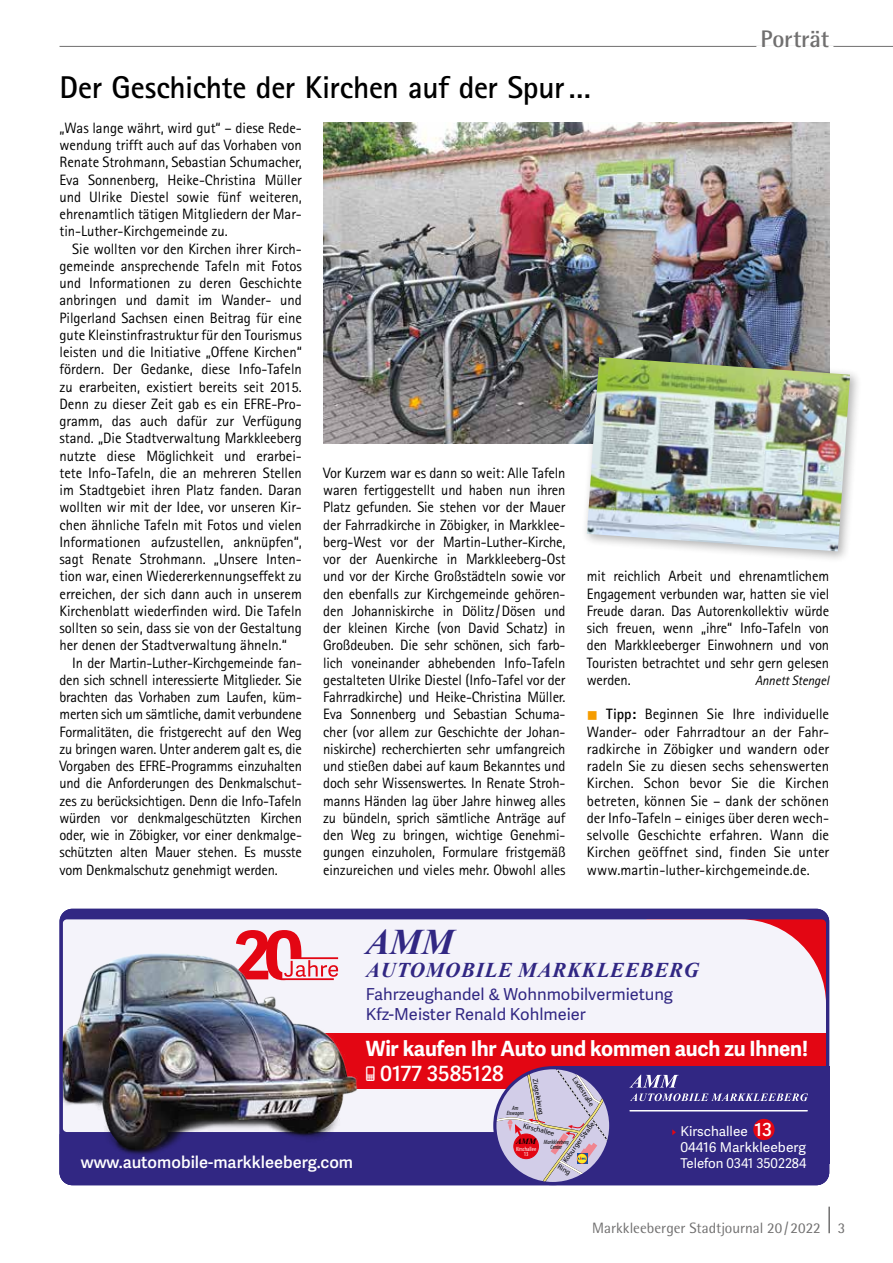
<style>
.page{position:relative;width:893px;height:1263px;background:#fff}
.page>*{position:absolute;margin:0;border:0;box-sizing:border-box;transform-origin:0 0}
.t1{font:italic 700 36px "Times New Roman";color:#312783}
.t2{font:700 31.5px "Rotis Sans Serif";letter-spacing:-.01em;color:#000}
.t3{font:700 24px "Rotis Semi Sans";letter-spacing:-.01em;color:#706f6f}
.t4{font:700 21px "Adelle Sans";letter-spacing:-.01em;color:#fff}
.t5{font:italic 700 21px "Times New Roman";letter-spacing:.035em;color:#312783}
.t6{font:600 21px "Adelle Sans";color:#fff}
.t7{font:16.5px/19.5px "Adelle Sans";color:#312783}
.t8{font:600 16.5px "Adelle Sans";color:#fff}
.t9{font:15px/17.2px "Rotis Sans Serif";letter-spacing:-.005em;color:#000;text-align:justify}
.t10{font:15px "Rotis Sans Serif";letter-spacing:-.005em;color:#000;scale:.96 1}
.t11{font:15px "Rotis Semi Sans";color:#706f6f}
.t12{font:13.5px/16.2px "Adelle Sans";color:#fff}
.t13{font:italic 13.5px "Rotis Sans Serif";letter-spacing:-.01em;color:#000}
.t14{font:italic 700 8.1px "Times New Roman";color:#000}
.t15{font:7.2px "Myriad Pro";color:#000}
.t16{font:italic condensed 6.15px/5.1px "Myriad Pro";color:#000;text-align:center}
.t17{font:condensed 6.15px/5.1px "Myriad Pro";color:#fff;text-align:center}
.s1{color:#f59c00}
.s2{font-weight:700}
.s3{color:#e30613}
.s4{font-weight:600;font-size:18px}
</style>
<div class="page">
<hr style="left:828px;top:1206px;width:2px;height:27px;background:#706f6f">
<hr style="left:60px;top:46px;width:833px;height:1px;background:#706f6f">
<hr style="left:756px;top:46px;width:77px;height:1px;background:#fff">
<img style="left:323px;top:122px;width:506px;height:321px">
<div style="left:581px;top:351px;width:281px;height:212px;background:#000;opacity:.3"></div>
<img style="left:587px;top:357px;width:263px;height:194px">
<div style="left:60px;top:909px;width:769px;height:276px;background:#312783;border-radius:13px"></div>
<img style="left:60px;top:919px;width:769px;height:266px">
<h3 class="t3" style="left:761px;top:24px;width:70px">Porträt</h3>
<h2 class="t2" style="left:60px;top:68px;width:533px">Der Geschichte der Kirchen auf der Spur…</h2>
<p class="t9" style="left:60px;top:119px;width:244px">„Was lange währt, wird gut“ – diese Rede&shy;wendung trifft auch auf das Vorhaben von Renate Strohmann, Sebastian Schumacher, Eva Sonnenberg, Heike-Christina Müller und Ulrike Diestel sowie fünf weiteren, ehrenamtlich tätigen Mitgliedern der Mar&shy;tin-Luther-Kirchgemeinde zu.</p>
<p class="t9" style="left:72px;top:240px;width:231px">Sie wollten vor den Kirchen ihrer Kirch-</p>
<p class="t9" style="left:60px;top:257px;width:244px">gemeinde ansprechende Tafeln mit Fotos</p>
<p class="t9" style="left:60px;top:274px;width:244px">und Informationen zu deren Geschichte</p>
<p class="t9" style="left:60px;top:291px;width:244px">anbringen und damit im Wander- und</p>
<p class="t9" style="left:60px;top:309px;width:244px">Pilgerland Sachsen einen Beitrag für eine</p>
<p class="t9" style="left:60px;top:326px;width:244px">gute Kleinstinfrastruktur für den Tourismus</p>
<p class="t9" style="left:60px;top:343px;width:244px">leisten und die Initiative „Offene Kirchen“</p>
<p class="t9" style="left:60px;top:360px;width:244px">fördern. Der Gedanke, diese Info-Tafeln</p>
<p class="t9" style="left:60px;top:378px;width:244px">zu erarbeiten, existiert bereits seit 2015.</p>
<p class="t9" style="left:60px;top:395px;width:244px">Denn zu dieser Zeit gab es ein EFRE-Pro-</p>
<p class="t9" style="left:60px;top:412px;width:244px">gramm, das auch dafür zur Verfügung</p>
<p class="t9" style="left:60px;top:429px;width:244px">stand. „Die Stadtverwaltung Markkleeberg</p>
<p class="t9" style="left:60px;top:447px;width:244px">nutzte diese Möglichkeit und erarbei-</p>
<p class="t9" style="left:60px;top:464px;width:244px">tete Info-Tafeln, die an mehreren Stellen</p>
<p class="t9" style="left:60px;top:481px;width:244px">im Stadtgebiet ihren Platz fanden. Daran</p>
<p class="t9" style="left:60px;top:498px;width:244px">wollten wir mit der Idee, vor unseren Kir-</p>
<p class="t9" style="left:60px;top:516px;width:244px">chen ähnliche Tafeln mit Fotos und vielen</p>
<p class="t9" style="left:60px;top:533px;width:244px">Informationen aufzustellen, anknüpfen“,</p>
<p class="t9" style="left:60px;top:550px;width:244px">sagt Renate Strohmann. „Unsere Inten-</p>
<p class="t9" style="left:60px;top:567px;width:244px">tion war, einen Wiedererkennungseffekt zu</p>
<p class="t9" style="left:60px;top:585px;width:244px">erreichen, der sich dann auch in unserem</p>
<p class="t9" style="left:60px;top:602px;width:244px">Kirchenblatt wiederfinden wird. Die Tafeln</p>
<p class="t9" style="left:60px;top:619px;width:244px">sollten so sein, dass sie von der Gestaltung</p>
<p class="t9" style="left:60px;top:636px;width:229px">her denen der Stadtverwaltung ähneln.“</p>
<p class="t10" style="left:72px;top:654px;width:241px">In der Martin-Luther-Kirchgemeinde fan-</p>
<p class="t10" style="left:60px;top:671px;width:254px">den sich schnell interessierte Mitglieder. Sie</p>
<p class="t10" style="left:60px;top:688px;width:254px">brachten das Vorhaben zum Laufen, küm-</p>
<p class="t10" style="left:60px;top:705px;width:254px">merten sich um sämtliche, damit verbundene</p>
<p class="t10" style="left:60px;top:723px;width:254px">Formalitäten, die fristgerecht auf den Weg</p>
<p class="t10" style="left:60px;top:740px;width:254px">zu bringen waren. Unter anderem galt es, die</p>
<p class="t10" style="left:60px;top:757px;width:254px">Vorgaben des EFRE-Programms einzuhalten</p>
<p class="t10" style="left:60px;top:774px;width:254px">und die Anforderungen des Denkmalschut-</p>
<p class="t10" style="left:60px;top:792px;width:254px">zes zu berücksichtigen. Denn die Info-Tafeln</p>
<p class="t10" style="left:60px;top:809px;width:254px">würden vor denkmalgeschützten Kirchen</p>
<p class="t10" style="left:60px;top:826px;width:254px">oder, wie in Zöbigker, vor einer denkmalge-</p>
<p class="t10" style="left:60px;top:843px;width:254px">schützten alten Mauer stehen. Es musste</p>
<p class="t10" style="left:60px;top:861px;width:229px">vom Denkmalschutz genehmigt werden.</p>
<p class="t9" style="left:323px;top:464px;width:244px">Vor Kurzem war es dann so weit: Alle Tafeln waren fertiggestellt und haben nun ihren Platz gefunden. Sie stehen vor der Mauer der Fahrradkirche in Zöbigker, in Markklee&shy;berg-West vor der Martin-Luther-Kirche, vor der Auenkirche in Markkleeberg-Ost und vor der Kirche Großstädteln sowie vor den ebenfalls zur Kirchgemeinde gehören&shy;den Johanniskirche in Dölitz /Dösen und der kleinen Kirche (von David Schatz) in Großdeuben. Die sehr schönen, sich farb&shy;lich voneinander abhebenden Info-Tafeln gestalteten Ulrike Diestel (Info-Tafel vor der Fahrradkirche) und Heike-Christina Müller.<br>Eva Sonnenberg und Sebastian Schuma&shy;cher (vor allem zur Geschichte der Johan&shy;niskirche) recherchierten sehr umfangreich und stießen dabei auf kaum Bekanntes und doch sehr Wissenswertes. In Renate Stroh&shy;manns Händen lag über Jahre hinweg alles zu bündeln, sprich sämtliche Anträge auf den Weg zu bringen, wichtige Genehmi&shy;gungen einzuholen, Formulare fristgemäß einzureichen und vieles mehr. Obwohl alles</p>
<p class="t9" style="left:587px;top:567px;width:244px">mit reichlich Arbeit und ehrenamtlichem Engagement verbunden war, hatten sie viel Freude daran. Das Autorenkollektiv würde sich freuen, wenn „ihre“ Info-Tafeln von den Markkleeberger Einwohnern und von Touristen betrachtet und sehr gern gelesen werden.</p>
<p class="t13" style="left:755px;top:672px;width:76px">Annett Stengel</p>
<p class="t9" style="left:587px;top:705px;width:244px"><span class="s1">■</span> <span class="s2">Tipp:</span> Beginnen Sie Ihre individuelle Wander- oder Fahrradtour an der Fahr&shy;radkirche in Zöbigker und wandern oder radeln Sie zu diesen sechs sehenswerten Kirchen. Schon bevor Sie die Kirchen betreten, können Sie – dank der schönen der Info-Tafeln – einiges über deren wech&shy;selvolle Geschichte erfahren. Wann die Kirchen geöffnet sind, finden Sie unter www.martin-luther-kirchgemeinde.de.</p>
<h1 class="t1" style="left:366px;top:917px;width:90px">AMM</h1>
<h3 class="t5" style="left:366px;top:955px;width:335px">AUTOMOBILE MARKKLEEBERG</h3>
<p class="t7" style="left:366px;top:985px;width:309px">Fahrzeughandel &amp; Wohnmobilvermietung<br>Kfz-Meister Renald Kohlmeier</p>
<h3 class="t4" style="left:366px;top:1036px;width:444px">Wir kaufen Ihr Auto und kommen auch zu Ihnen!</h3>
<h3 class="t6" style="left:380px;top:1062px;width:125px">0177 3585128</h3>
<p class="t15" style="left:578px;top:1075px;width:34px;rotate:56deg">Ladestraße</p>
<p class="t15" style="left:540px;top:1078px;width:38px;rotate:80deg">Ziegeleiweg</p>
<p class="t14" style="left:516px;top:1136px;width:21px">AMM</p>
<p class="t17" style="left:516px;top:1146px;width:22px">Kirschallee<br>13</p>
<p class="t16" style="left:507px;top:1105px;width:19px">Am<br>Eiswagen</p>
<p class="t15" style="left:561px;top:1159px;width:50px;rotate:-54deg">Koburger Straße</p>
<p class="t15" style="left:560px;top:1162px;width:15px;rotate:29deg">Ring</p>
<p class="t12" style="left:680px;top:1123px;width:127px;text-indent:-9px"><span class="s3">E</span> Kirschallee <span class="s4">13<br></span>04416 Markkleeberg</p>
<p class="t15" style="left:524px;top:1121px;width:33px;rotate:15deg">Kirschallee</p>
<p class="t16" style="left:544px;top:1139px;width:27px">Markkleeberg<br>Center</p>
<p class="t8" style="left:81px;top:1153px;width:274px">www.automobile-markkleeberg.com</p>
<p class="t12" style="left:680px;top:1156px;width:128px">Telefon 0341 3502284</p>
<p class="t11" style="left:592px;top:1219px;width:255px">Markkleeberger Stadtjournal 20/2022 3</p>
</div>
